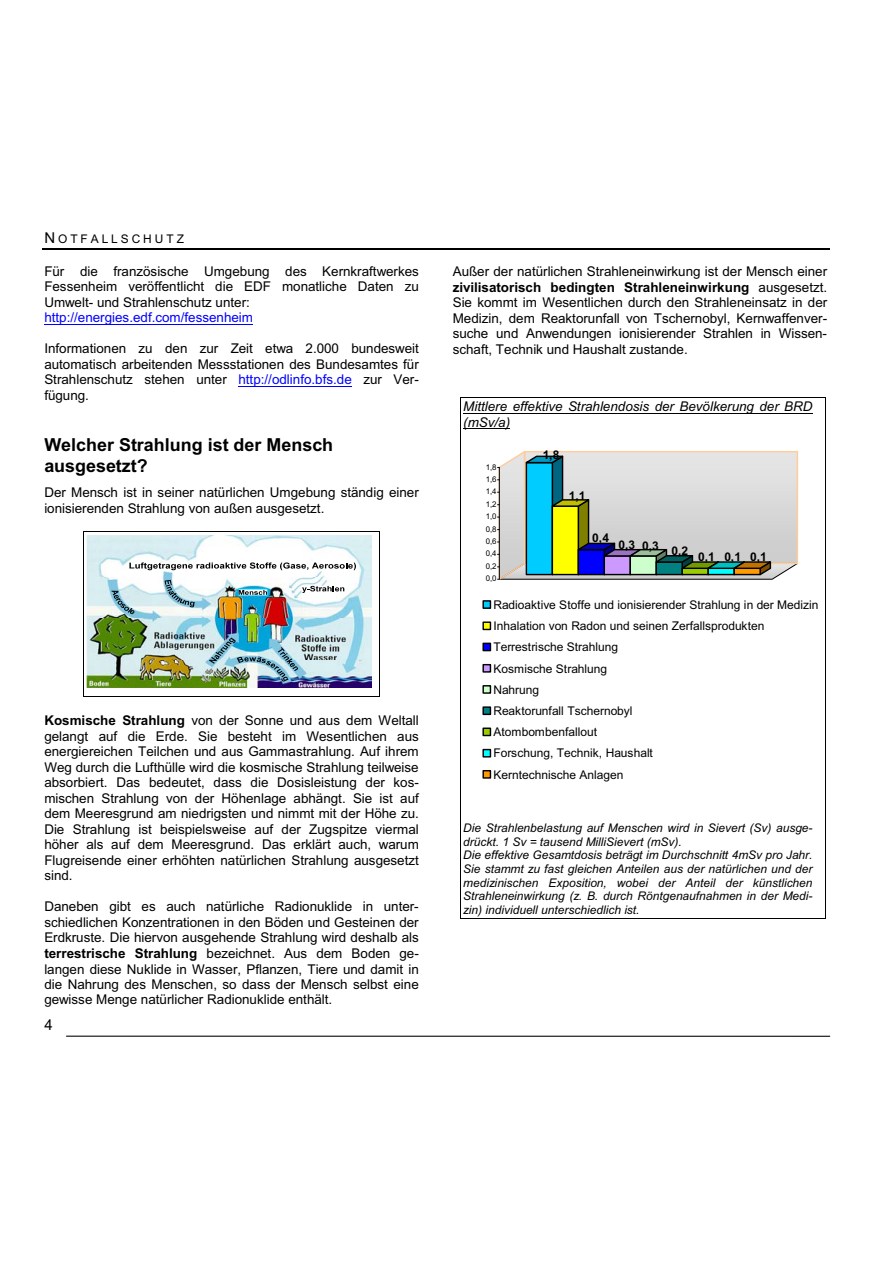
<style>
.page{position:relative;width:893px;height:1263px;background:#fff}
.page>*{position:absolute;margin:0;border:0;box-sizing:border-box;transform-origin:0 0}
.t1{font:17.85px/21px "Arial Bold MT+T42+ADUHOM";color:#000}
.t2{font:15px "Arial+T42+TKLQSG";color:#000}
.t3{font:13.5px/15.5px "Arial+T42+TKLQSG";color:#000;text-align:justify}
.t4{font:13.5px/15.5px "Arial Italic MT+T42+SMYSZW";color:#000}
.t5{font:13.5px "Arial Bold MT+T42+ADUHOM";color:#000}
.t6{font:13.5px "Arial+T42+TKLQSG";color:#00f}
.t7{font:12px/21.3px "Arial+T42+TKLQSG";letter-spacing:-.005em;color:#000}
.t8{font:12px "Arial Bold MT+T42+ADUHOM";color:#000}
.t9{font:11.85px/13.6px "Arial Italic MT+T42+SMYSZW";color:#000}
.t10{font:11.85px "Arial+T42+TKLQSG";letter-spacing:.25em;color:#000}
.t11{font:7.95px "Arial+T42+TKLQSG";color:#000}
.s1{font-size:15px}
.s2{color:#00f}
.s3{font-family:"Arial Bold MT+T42+ADUHOM"}
.s4{font-family:"Arial+T42+TKLQSG"}
</style>
<div class="page">
<hr style="left:42px;top:248px;width:787px;height:1px;background:#000">
<hr style="left:66px;top:1036px;width:764px;height:1px;background:#000">
<hr style="left:44px;top:324px;width:209px;height:1px;background:#00f">
<hr style="left:238px;top:386px;width:114px;height:1px;background:#00f">
<img style="left:84px;top:531px;width:296px;height:166px">
<hr style="left:463px;top:413px;width:349px;height:1px;background:#000">
<hr style="left:460px;top:397px;width:366px;height:1px;background:#000">
<hr style="left:463px;top:428px;width:47px;height:1px;background:#000">
<svg style="left:460px;top:398px;width:1px;height:41px"></svg>
<svg style="left:825px;top:398px;width:1px;height:41px"></svg>
<svg style="left:497px;top:451px;width:302px;height:129px;background:#b3c3bd"></svg>
<div style="left:483px;top:601px;width:7px;height:7px;background:#0cf"></div>
<div style="left:482px;top:600px;width:9px;height:9px;border:1px solid #000"></div>
<div style="left:483px;top:622px;width:7px;height:7px;background:#ff0"></div>
<div style="left:482px;top:621px;width:9px;height:9px;border:1px solid #000"></div>
<div style="left:483px;top:643px;width:7px;height:8px;background:#00f"></div>
<div style="left:482px;top:643px;width:9px;height:8px;border:1px solid #000"></div>
<div style="left:483px;top:665px;width:7px;height:7px;background:#cc9aff"></div>
<div style="left:482px;top:664px;width:9px;height:9px;border:1px solid #000"></div>
<div style="left:483px;top:686px;width:7px;height:7px;background:#cfc"></div>
<div style="left:482px;top:685px;width:9px;height:9px;border:1px solid #000"></div>
<div style="left:483px;top:707px;width:7px;height:7px;background:#008080"></div>
<div style="left:482px;top:706px;width:9px;height:9px;border:1px solid #000"></div>
<div style="left:483px;top:728px;width:7px;height:8px;background:#9acc00"></div>
<div style="left:482px;top:728px;width:9px;height:8px;border:1px solid #000"></div>
<div style="left:483px;top:750px;width:7px;height:7px;background:#0ff"></div>
<div style="left:482px;top:749px;width:9px;height:9px;border:1px solid #000"></div>
<div style="left:483px;top:771px;width:7px;height:7px;background:#ff9a00"></div>
<div style="left:482px;top:770px;width:9px;height:9px;border:1px solid #000"></div>
<hr style="left:460px;top:439px;width:1px;height:352px;background:#000">
<hr style="left:825px;top:439px;width:1px;height:352px;background:#000">
<hr style="left:460px;top:791px;width:1px;height:30px;background:#000">
<hr style="left:825px;top:791px;width:1px;height:30px;background:#000">
<hr style="left:460px;top:918px;width:366px;height:1px;background:#000">
<svg style="left:460px;top:821px;width:1px;height:97px"></svg>
<svg style="left:825px;top:821px;width:1px;height:97px"></svg>
<p class="t10" style="left:44px;top:235px;width:141px"><span class="s1">N</span>OTFALLSCHUTZ</p>
<p class="t3" style="left:44px;top:265px;width:376px">Für die französische Umgebung des Kernkraftwerkes Fessenheim veröffentlicht die EDF monatliche Daten zu Umwelt- und Strahlenschutz unter:</p>
<p class="t6" style="left:44px;top:313px;width:210px">http://energies.edf.com/fessenheim</p>
<p class="t3" style="left:44px;top:342px;width:376px">Informationen zu den zur Zeit etwa 2.000 bundesweit automatisch arbeitenden Messstationen des Bundesamtes für Strahlenschutz stehen unter <span class="s2">http://odlinfo.bfs.de</span> zur Ver&shy;fügung.</p>
<h1 class="t1" style="left:44px;top:436px;width:290px">Welcher Strahlung ist der Mensch ausgesetzt?</h1>
<p class="t3" style="left:44px;top:486px;width:376px">Der Mensch ist in seiner natürlichen Umgebung ständig einer ionisierenden Strahlung von außen ausgesetzt.</p>
<p class="t3" style="left:44px;top:714px;width:376px"><span class="s3">Kosmische Strahlung</span> von der Sonne und aus dem Weltall gelangt auf die Erde. Sie besteht im Wesentlichen aus energiereichen Teilchen und aus Gammastrahlung. Auf ihrem Weg durch die Lufthülle wird die kosmische Strahlung teilweise absorbiert. Das bedeutet, dass die Dosisleistung der kos&shy;mischen Strahlung von der Höhenlage abhängt. Sie ist auf dem Meeresgrund am niedrigsten und nimmt mit der Höhe zu.<br>Die Strahlung ist beispielsweise auf der Zugspitze viermal höher als auf dem Meeresgrund. Das erklärt auch, warum Flugreisende einer erhöhten natürlichen Strahlung ausgesetzt sind.</p>
<p class="t3" style="left:44px;top:900px;width:376px">Daneben gibt es auch natürliche Radionuklide in unter&shy;schiedlichen Konzentrationen in den Böden und Gesteinen der Erdkruste. Die hiervon ausgehende Strahlung wird deshalb als <span class="s3">terrestrische Strahlung</span> bezeichnet. Aus dem Boden ge&shy;langen diese Nuklide in Wasser, Pflanzen, Tiere und damit in die Nahrung des Menschen, so dass der Mensch selbst eine gewisse Menge natürlicher Radionuklide enthält.</p>
<p class="t2" style="left:44px;top:1019px;width:10px">4</p>
<p class="t3" style="left:453px;top:265px;width:376px">Außer der natürlichen Strahleneinwirkung ist der Mensch einer</p>
<p class="t5" style="left:453px;top:282px;width:376px">zivilisatorisch bedingten Strahleneinwirkung <span class="s4">ausgesetzt.</span></p>
<p class="t3" style="left:453px;top:296px;width:376px">Sie kommt im Wesentlichen durch den Strahleneinsatz in der Medizin, dem Reaktorunfall von Tschernobyl, Kernwaffenver&shy;suche und Anwendungen ionisierender Strahlen in Wissen&shy;schaft, Technik und Haushalt zustande.</p>
<p class="t4" style="left:463px;top:400px;width:351px">Mittlere effektive Strahlendosis der Bevölkerung der BRD (mSv/a)</p>
<p class="t8" style="left:543px;top:450px;width:18px">1,8</p>
<p class="t8" style="left:569px;top:491px;width:18px">1,1</p>
<p class="t8" style="left:592px;top:534px;width:18px">0,4</p>
<p class="t8" style="left:618px;top:542px;width:71px">0,3 0,3 0,2</p>
<p class="t11" style="left:486px;top:464px;width:12px">1,8</p>
<p class="t11" style="left:486px;top:476px;width:12px">1,6</p>
<p class="t11" style="left:486px;top:489px;width:12px">1,4</p>
<p class="t11" style="left:486px;top:501px;width:12px">1,2</p>
<p class="t11" style="left:486px;top:513px;width:12px">1,0</p>
<p class="t11" style="left:486px;top:526px;width:12px">0,8</p>
<p class="t11" style="left:486px;top:538px;width:12px">0,6</p>
<p class="t11" style="left:486px;top:551px;width:12px">0,4</p>
<p class="t8" style="left:698px;top:552px;width:70px">0,1 0,1 0,1</p>
<p class="t11" style="left:486px;top:563px;width:12px">0,2</p>
<p class="t11" style="left:486px;top:576px;width:12px">0,0</p>
<p class="t7" style="left:493px;top:595px;width:326px">Radioaktive Stoffe und ionisierender Strahlung in der Medizin<br>Inhalation von Radon und seinen Zerfallsprodukten<br>Terrestrische Strahlung<br>Kosmische Strahlung<br>Nahrung<br>Reaktorunfall Tschernobyl<br>Atombombenfallout<br>Forschung, Technik, Haushalt<br>Kerntechnische Anlagen</p>
<p class="t9" style="left:463px;top:822px;width:351px">Die Strahlenbelastung auf Menschen wird in Sievert (Sv) ausge&shy;drückt. 1 Sv = tausend MilliSievert (mSv).<br>Die effektive Gesamtdosis beträgt im Durchschnitt 4mSv pro Jahr.<br>Sie stammt zu fast gleichen Anteilen aus der natürlichen und der medizinischen Exposition, wobei der Anteil der künstlichen Strahleneinwirkung (z. B. durch Röntgenaufnahmen in der Medi&shy;zin) individuell unterschiedlich ist.</p>
</div>
